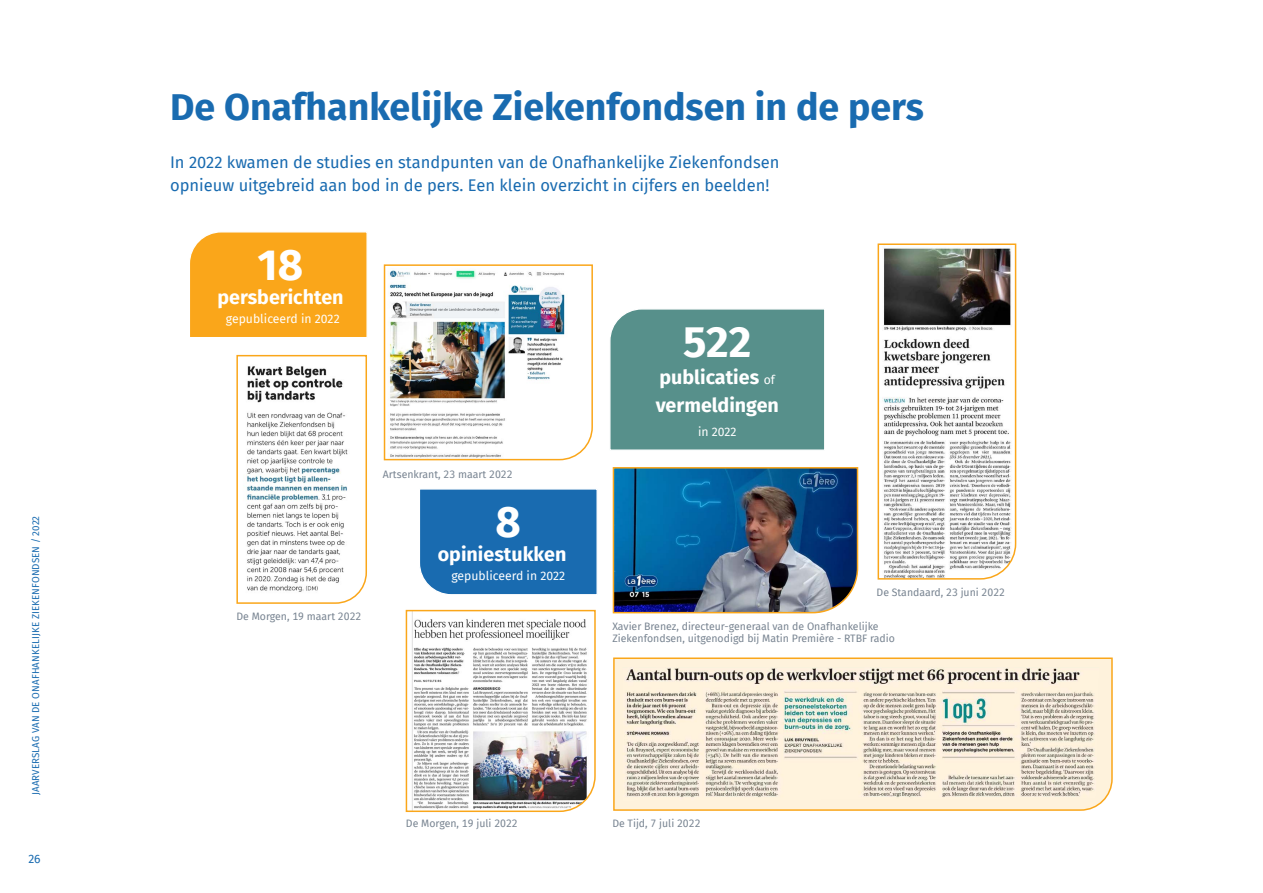
<style>
.page{position:relative;width:1263px;height:893px;background:#fff}
.page>*{position:absolute;margin:0;border:0;box-sizing:border-box;transform-origin:0 0}
.t1{font:700 43.65px "Fira Sans";color:#fff}
.t2{font:700 37.5px "Fira Sans";color:#196bb0}
.t3{font:700 19.65px/27.5px "Fira Sans";color:#fff}
.t4{font:16.5px/22.5px "Fira Sans";color:#196bb0}
.t5{font:12.15px "Fira Sans";color:#fff}
.t6{font:12px "Fira Sans";color:#196bb0}
.t7{font:10.5px/12px "Fira Sans";color:#788491}
.t8{font:9.75px "Fira Sans";letter-spacing:.01em;color:#196bb0}
.s1{font-weight:400;font-size:12.15px}
</style>
<div class="page">
<svg style="left:613px;top:657px;width:500px;height:154px;background:#fde7c0"></svg>
<svg style="left:236px;top:354px;width:131px;height:250px"></svg>
<img style="left:612px;top:467px;width:247px;height:147px">
<img style="left:383px;top:264px;width:210px;height:197px">
<svg style="left:405px;top:609px;width:191px;height:204px"></svg>
<svg style="left:877px;top:243px;width:140px;height:337px"></svg>
<div style="left:190px;top:232px;width:177px;height:105px;background:#faa61a"></div>
<div style="left:610px;top:309px;width:215px;height:141px;background:#57908b"></div>
<div style="left:420px;top:489px;width:177px;height:106px;background:#196bb0"></div>
<img style="left:622px;top:667px;width:477px;height:134px">
<p class="t8" style="left:28px;top:795px;width:281px;rotate:-90deg">JAARVERSLAG VAN DE ONAFHANKELIJKE ZIEKENFONDSEN / 2022</p>
<p class="t6" style="left:28px;top:850px;width:14px">26</p>
<h2 class="t2" style="left:170px;top:75px;width:755px">De Onafhankelijke Ziekenfondsen in de pers</h2>
<h3 class="t4" style="left:170px;top:151px;width:611px">In 2022 kwamen de studies en standpunten van de Onafhankelijke Ziekenfondsen opnieuw uitgebreid aan bod in de pers. Een klein overzicht in cijfers en beelden!</h3>
<h1 class="t1" style="left:257px;top:228px;width:47px">18</h1>
<h3 class="t3" style="left:217px;top:282px;width:128px">persberichten</h3>
<p class="t5" style="left:226px;top:310px;width:115px">gepubliceerd in 2022</p>
<p class="t7" style="left:236px;top:610px;width:126px">De Morgen, 19 maart 2022</p>
<p class="t7" style="left:383px;top:468px;width:131px">Artsenkrant, 23 maart 2022</p>
<h1 class="t1" style="left:496px;top:485px;width:27px">8</h1>
<h3 class="t3" style="left:438px;top:539px;width:130px">opiniestukken</h3>
<p class="t5" style="left:451px;top:567px;width:115px">gepubliceerd in 2022</p>
<h1 class="t1" style="left:683px;top:305px;width:70px">522</h1>
<h3 class="t3" style="left:656px;top:362px;width:125px">publicaties <span class="s1">of </span>vermeldingen</h3>
<p class="t5" style="left:698px;top:422px;width:40px">in 2022</p>
<p class="t7" style="left:876px;top:586px;width:130px">De Standaard, 23 juni 2022</p>
<p class="t7" style="left:612px;top:620px;width:284px">Xavier Brenez, directeur-generaal van de Onafhankelijke<br>Ziekenfondsen, uitgenodigd bij Matin Première - RTBF radio</p>
<p class="t7" style="left:406px;top:817px;width:113px">De Morgen, 19 juli 2022</p>
<p class="t7" style="left:612px;top:817px;width:90px">De Tijd, 7 juli 2022</p>
</div>
